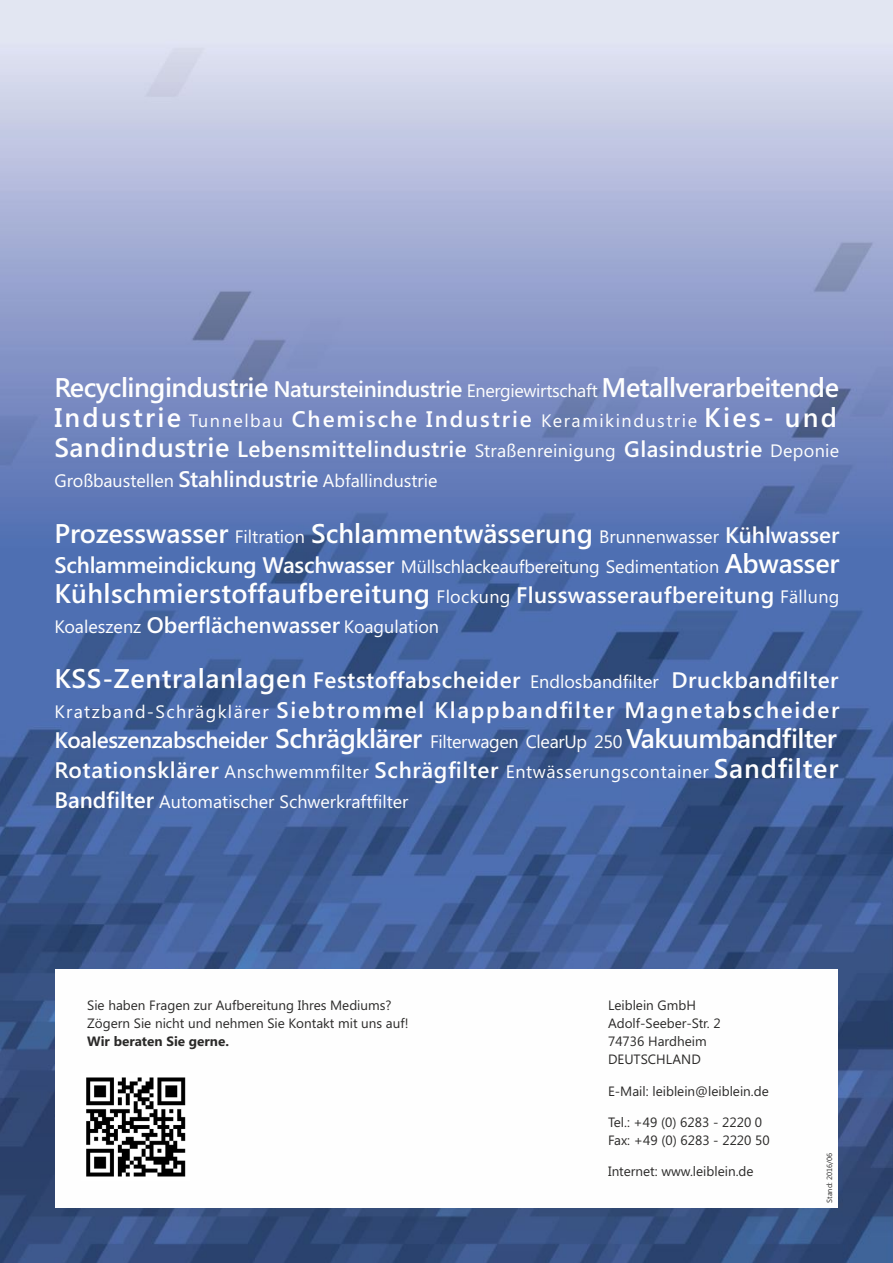
<style>
.page{position:relative;width:893px;height:1263px;background:#fff}
.page>*{position:absolute;margin:0;border:0;box-sizing:border-box;transform-origin:0 0}
.t1{font:600 27px "Segoe UI";letter-spacing:-.02em;color:#fefefe}
.t2{font:600 27px "Segoe UI";letter-spacing:.015em;color:#fefefe}
.t3{font:600 27px "Segoe UI";color:#fefefe}
.t4{font:600 22.5px/30px "Segoe UI";letter-spacing:.075em;color:#fefefe}
.t5{font:600 22.5px "Segoe UI";letter-spacing:.025em;color:#fefefe}
.t6{font:18px "Segoe UI";color:#fefefe}
.t7{font:18px/30px "Segoe UI";letter-spacing:.03em;color:#fefefe}
.t8{font:18px "Segoe UI";letter-spacing:.085em;color:#fefefe}
.t9{font:13.5px/18px "Segoe UI";color:#2b2a29}
.t10{font:700 13.5px "Segoe UI";color:#2b2a29}
.t11{font:7.5px "Segoe UI";color:#2b2a29}
.s1{font-size:22.5px}
.s2{font-weight:400;font-size:18px}
.s3{font-weight:600;font-size:27px}
.s4{font-weight:600;font-size:22.5px}
.s5{font-size:27px}
</style>
<div class="page">
<img style="left:0;top:0;width:893px;height:1263px">
<div style="left:55px;top:968px;width:783px;height:239px;background:#fefefe"></div>
<img style="left:86px;top:1077px;width:100px;height:100px">
<h1 class="t1" style="left:54px;top:378px;width:786px">Recyclingindustrie <span class="s1">Natursteinindustrie</span> <span class="s2">Energiewirtschaft</span> Metallverarbeitende</h1>
<h3 class="t8" style="left:54px;top:414px;width:784px"><span class="s3">Industrie</span> Tunnelbau <span class="s4">Chemische Industrie</span> Keramikindustrie <span class="s3">Kies- und</span></h3>
<h2 class="t5" style="left:54px;top:441px;width:786px"><span class="s5">Sandindustrie</span> Lebensmittelindustrie <span class="s2">Straßenreinigung</span> Glasindustrie <span class="s2">Deponie</span></h2>
<h3 class="t6" style="left:54px;top:474px;width:385px">Großbaustellen <span class="s4">Stahlindustrie</span> Abfallindustrie</h3>
<h1 class="t3" style="left:54px;top:523px;width:786px">Prozesswasser <span class="s2">Filtration</span> Schlammentwässerung <span class="s2">Brunnenwasser</span> <span class="s1">Kühlwasser</span></h1>
<h3 class="t6" style="left:54px;top:559px;width:786px"><span class="s4">Schlammeindickung Waschwasser</span> Müllschlackeaufbereitung Sedimentation <span class="s3">Abwasser</span></h3>
<h1 class="t2" style="left:54px;top:583px;width:786px">Kühlschmierstoffaufbereitung <span class="s2">Flockung</span> <span class="s1">Flusswasseraufbereitung</span> <span class="s2">Fällung</span></h1>
<h3 class="t6" style="left:54px;top:619px;width:386px">Koaleszenz <span class="s4">Oberflächenwasser</span> Koagulation</h3>
<h2 class="t4" style="left:54px;top:667px;width:786px"><span class="s5">KSS-Zentralanlagen</span> Feststoffabscheider <span class="s2">Endlosbandfilter</span> Druckbandfilter<br><span class="s2">Kratzband-Schrägklärer</span> Siebtrommel Klappbandfilter Magnetabscheider</h2>
<h1 class="t1" style="left:54px;top:728px;width:784px"><span class="s1">Koaleszenzabscheider</span> Schrägklärer <span class="s2">Filterwagen ClearUp 250</span> Vakuumbandfilter</h1>
<h3 class="t7" style="left:54px;top:758px;width:785px"><span class="s4">Rotationsklärer</span> Anschwemmfilter <span class="s4">Schrägfilter</span> Entwässerungscontainer <span class="s3">Sandfilter<br></span><span class="s4">Bandfilter</span> Automatischer Schwerkraftfilter</h3>
<p class="t9" style="left:87px;top:998px;width:323px">Sie haben Fragen zur Aufbereitung Ihres Mediums?<br>Zögern Sie nicht und nehmen Sie Kontakt mit uns auf!</p>
<p class="t10" style="left:87px;top:1037px;width:143px">Wir beraten Sie gerne.</p>
<p class="t9" style="left:608px;top:998px;width:114px">Leiblein GmbH<br>Adolf-Seeber-Str. 2<br>74736 Hardheim<br>DEUTSCHLAND</p>
<p class="t9" style="left:608px;top:1083px;width:162px">E-Mail: leiblein@leiblein.de</p>
<p class="t9" style="left:608px;top:1114px;width:163px">Tel.: +49 (0) 6283 - 2220 0<br>Fax: +49 (0) 6283 - 2220 50</p>
<p class="t9" style="left:608px;top:1163px;width:147px">Internet: www.leiblein.de</p>
<p class="t11" style="left:827px;top:1203px;width:51px;rotate:-90deg">Stand: 2016/06</p>
</div>
